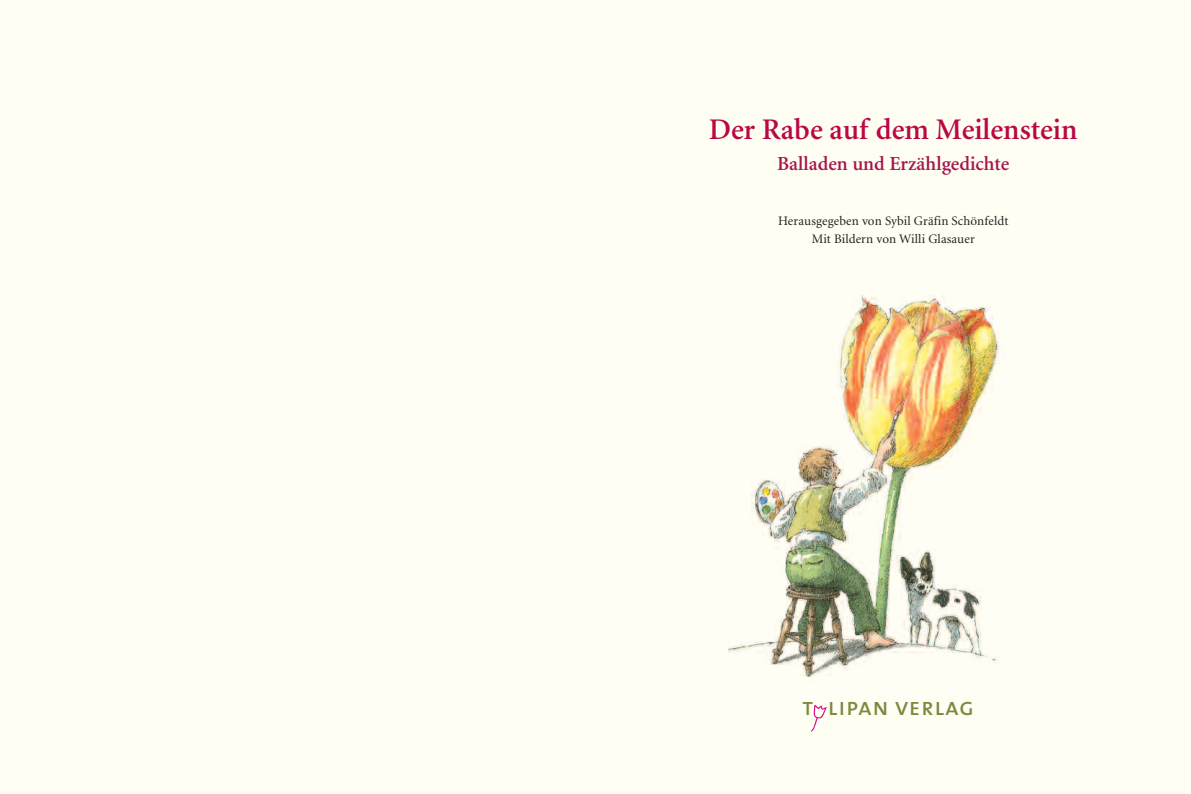
<style>
.page{position:relative;width:1191px;height:794px;background:#fff}
.page>*{position:absolute;margin:0;border:0;box-sizing:border-box;transform-origin:0 0}
.t1{font:600 30px "Minion";color:#ba0745}
.t2{font:25px "The Sans Caps";letter-spacing:.03em;color:#7e883e}
.t3{font:600 20px "Minion";color:#a5154b}
.t4{font:13px/18px "Minion";letter-spacing:.01em;color:#231f20;text-align:center}
</style>
<div class="page">
<div style="left:0;top:1px;width:1190px;height:793px;background:#fffef2"></div>
<img style="left:728px;top:295px;width:275px;height:383px">
<svg style="left:810px;top:704px;width:17px;height:28px"></svg>
<h1 class="t1" style="left:709px;top:114px;width:370px">Der Rabe auf dem Meilenstein</h1>
<h3 class="t3" style="left:777px;top:154px;width:234px">Balladen und Erzählgedichte</h3>
<p class="t4" style="left:778px;top:212px;width:232px">Herausgegeben von Sybil Gräfin Schönfeldt<br>Mit Bildern von Willi Glasauer</p>
<h2 class="t2" style="left:802px;top:685px;width:173px">t lipan verlag</h2>
</div>
